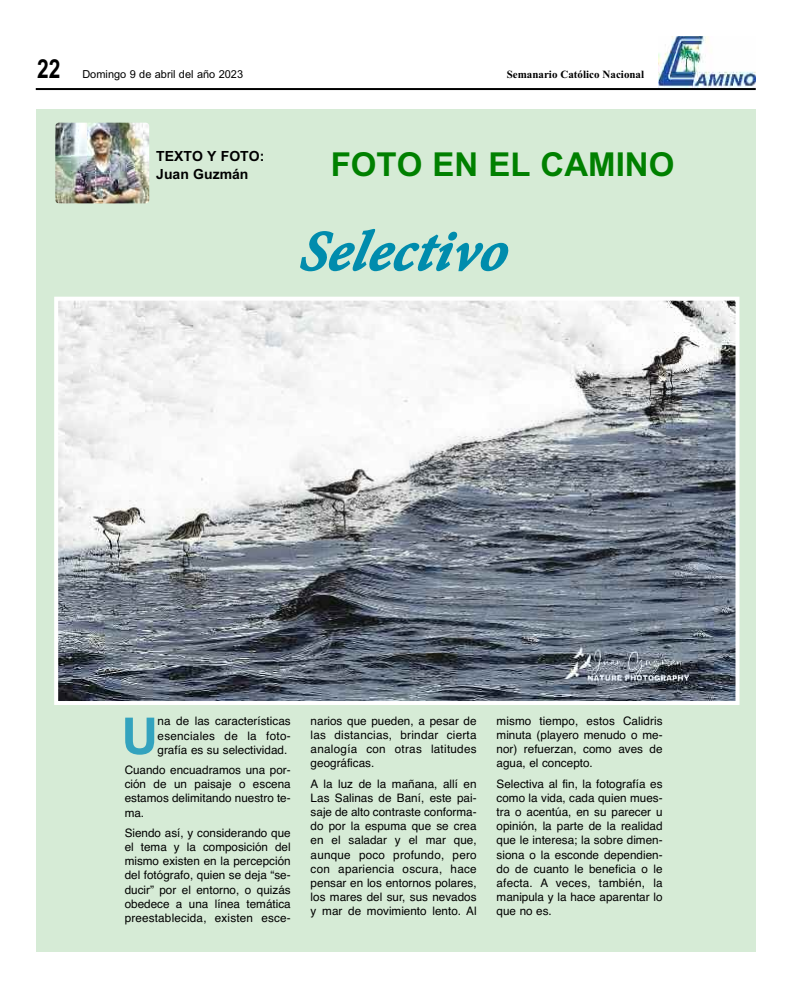
<style>
.page{position:relative;width:792px;height:1008px;background:#fff}
.page>*{position:absolute;margin:0;border:0;box-sizing:border-box;transform-origin:0 0}
.t1{font:italic 700 60px "Adobe Devanagari";color:#008cad}
.t2{font:700 50.2px "Helvetica";color:#33a3be}
.t3{font:33px "Arial Bold MT OTF";color:#008000}
.t4{font:700 26.2px "Arial";color:#000;scale:.8 1}
.t5{font:14px/18px "Arial Bold MT OTF";color:#000}
.t6{font:11.7px/14.2px "Helvetica";color:#000;text-align:justify}
.t7{font:11px "Arial";color:#000}
.t8{font:700 11px "Times New Roman";color:#000}
</style>
<div class="page">
<hr style="left:36px;top:88px;width:720px;height:2px;background:#000">
<img style="left:659px;top:36px;width:96px;height:51px">
<div style="left:36px;top:109px;width:720px;height:842px;background:#d6ebd6"></div>
<img style="left:55px;top:123px;width:94px;height:80px;border-radius:4px">
<img style="left:59px;top:302px;width:675px;height:398px">
<div style="left:54px;top:297px;width:685px;height:408px;border:4px solid #fff"></div>
<h3 class="t4" style="left:37px;top:54px;width:31px">22</h3>
<p class="t7" style="left:82px;top:68px;width:162px">Domingo 9 de abril del año 2023</p>
<p class="t8" style="left:507px;top:67px;width:139px">Semanario Católico Nacional</p>
<p class="t5" style="left:156px;top:148px;width:110px">TEXTO Y FOTO:<br>Juan Guzmán</p>
<h3 class="t3" style="left:331px;top:145px;width:345px">FOTO EN EL CAMINO</h3>
<h1 class="t1" style="left:298px;top:214px;width:225px">Selectivo</h1>
<h2 class="t2" style="left:121px;top:707px;width:38px">U</h2>
<p class="t6" style="left:158px;top:714px;width:135px">na de las características esenciales de la foto&shy;grafía es su selectividad.</p>
<p class="t6" style="left:125px;top:763px;width:168px">Cuando encuadramos una por&shy;ción de un paisaje o escena estamos delimitando nuestro te&shy;ma.</p>
<p class="t6" style="left:125px;top:826px;width:168px">Siendo así, y considerando que el tema y la composición del mismo existen en la percepción del fotógrafo, quien se deja “se&shy;ducir” por el entorno, o quizás obedece a una línea temática preestablecida, existen esce-</p>
<p class="t6" style="left:311px;top:714px;width:168px">narios que pueden, a pesar de las distancias, brindar cierta analogía con otras latitudes geográficas.</p>
<p class="t6" style="left:311px;top:777px;width:168px">A la luz de la mañana, allí en Las Salinas de Baní, este pai&shy;saje de alto contraste conforma&shy;do por la espuma que se crea en el saladar y el mar que, aunque poco profundo, pero con apariencia oscura, hace pensar en los entornos polares, los mares del sur, sus nevados y mar de movimiento lento. Al</p>
<p class="t6" style="left:497px;top:714px;width:168px">mismo tiempo, estos Calidris minuta (playero menudo o me&shy;nor) refuerzan, como aves de agua, el concepto.</p>
<p class="t6" style="left:497px;top:777px;width:168px">Selectiva al fin, la fotografía es como la vida, cada quien mues&shy;tra o acentúa, en su parecer u opinión, la parte de la realidad que le interesa; la sobre dimen&shy;siona o la esconde dependien&shy;do de cuanto le beneficia o le afecta. A veces, también, la manipula y la hace aparentar lo que no es.</p>
</div>
